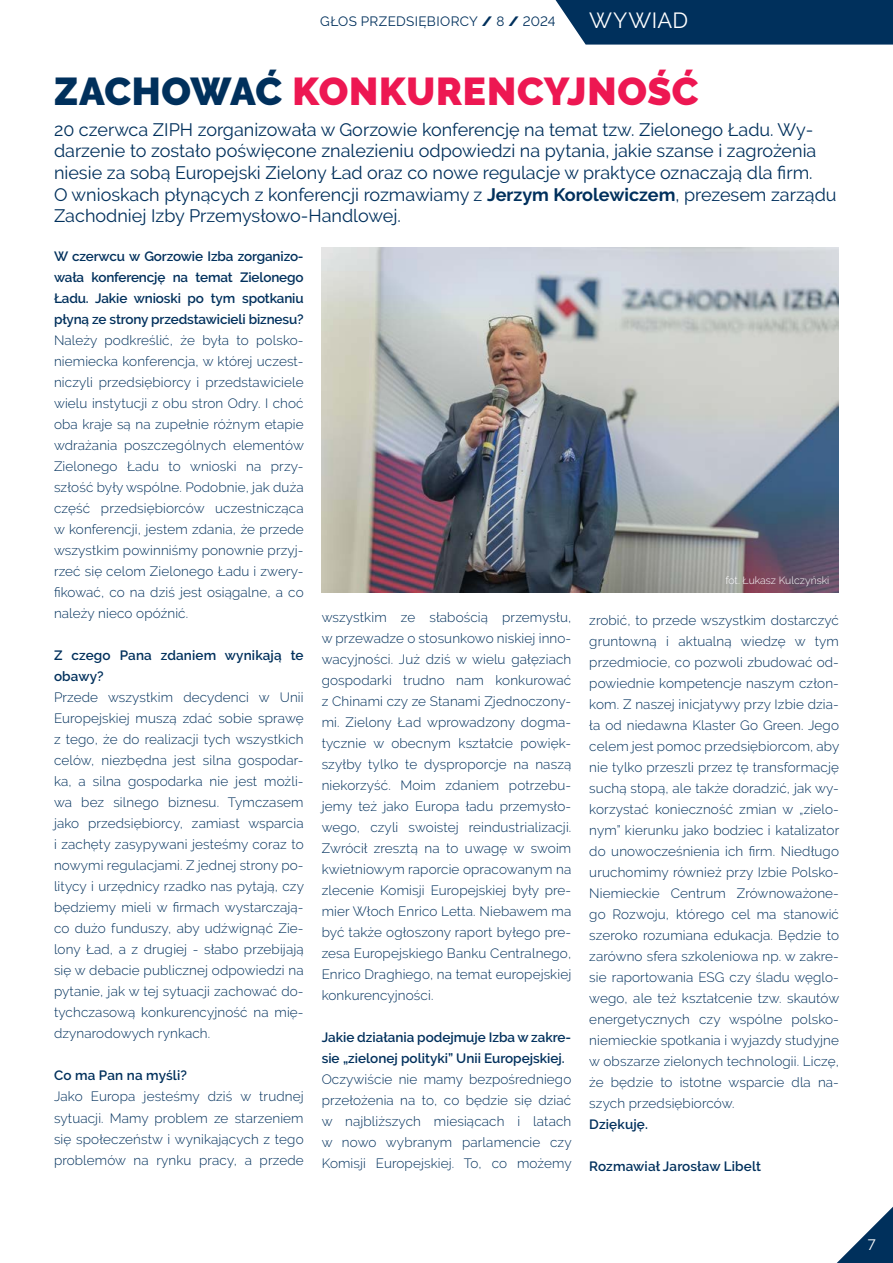
<style>
.page{position:relative;width:893px;height:1263px;background:#fff}
.page>*{position:absolute;margin:0;border:0;box-sizing:border-box;transform-origin:0 0}
.t1{font:900 38.7px "Raleway";letter-spacing:.02em;color:#ed1752}
.t2{font:21.9px "Raleway";letter-spacing:.03em;color:#fff}
.t3{font:18px/21.6px "Raleway";color:#00305c}
.t4{font:15px "Raleway";color:#fff}
.t5{font:300 13.5px/21px "Raleway";letter-spacing:.01em;color:#00305c;text-align:justify}
.t6{font:600 13.5px/21px "Raleway";color:#00305c}
.t7{font:13.5px "Raleway";letter-spacing:.025em;color:#00305c}
.t8{font:300 10.5px "Raleway";color:#fff}
.s1{font-weight:900}
.s2{color:#00305c}
.s3{font-weight:700}
</style>
<div class="page">
<svg style="left:837px;top:1207px;width:56px;height:56px"></svg>
<div style="left:556px;top:0;width:337px;height:45px;background:#00305c"></div>
<img style="left:322px;top:248px;width:517px;height:344px">
<p class="t7" style="left:320px;top:13px;width:237px">GŁOS PRZEDSIĘBIORCY <span class="s1">/</span> 8 <span class="s1">/</span> 2024</p>
<h2 class="t2" style="left:589px;top:8px;width:84px">WYWIAD</h2>
<h1 class="t1" style="left:54px;top:69px;width:646px"><span class="s2">ZACHOWAĆ</span> KONKURENCYJ NOŚĆ</h1>
<p class="t3" style="left:54px;top:119px;width:784px">20 czerwca ZIPH zorganizowała w Gorzowie konferencję na temat tzw. Zielonego Ładu. Wy&shy;darzenie to zostało poświęcone znalezieniu odpowiedzi na pytania, jakie szanse i zagrożenia niesie za sobą Europejski Zielony Ład oraz co nowe regulacje w praktyce oznaczają dla firm.<br>O wnioskach płynących z konferencji rozmawiamy z <span class="s3">Jerzym Korolewiczem</span>, prezesem zarządu Zachodniej Izby Przemysłowo-Handlowej.</p>
<p class="t6" style="left:54px;top:246px;width:251px;text-align:justify">W czerwcu w Gorzowie Izba zorganizo&shy;wała konferencję na temat Zielonego Ładu. Jakie wnioski po tym spotkaniu płyną ze strony przedstawicieli biznesu?</p>
<p class="t5" style="left:54px;top:330px;width:252px">Należy podkreślić, że była to polsko&shy;niemiecka konferencja, w której uczest&shy;niczyli przedsiębiorcy i przedstawiciele wielu instytucji z obu stron Odry. I choć oba kraje są na zupełnie różnym etapie wdrażania poszczególnych elementów Zielonego Ładu to wnioski na przy&shy;szłość były wspólne. Podobnie, jak duża część przedsiębiorców uczestnicząca w konferencji, jestem zdania, że przede wszystkim powinniśmy ponownie przyj&shy;rzeć się celom Zielonego Ładu i zwery&shy;fikować, co na dziś jest osiągalne, a co należy nieco opóźnić.</p>
<p class="t6" style="left:54px;top:645px;width:251px">Z czego Pana zdaniem wynikają te obawy?</p>
<p class="t5" style="left:54px;top:687px;width:252px">Przede wszystkim decydenci w Unii Europejskiej muszą zdać sobie sprawę z tego, że do realizacji tych wszystkich celów, niezbędna jest silna gospodar&shy;ka, a silna gospodarka nie jest możli&shy;wa bez silnego biznesu. Tymczasem jako przedsiębiorcy, zamiast wsparcia i zachęty zasypywani jesteśmy coraz to nowymi regulacjami. Z jednej strony po&shy;litycy i urzędnicy rzadko nas pytają, czy będziemy mieli w firmach wystarczają&shy;co dużo funduszy, aby udźwignąć Zie&shy;lony Ład, a z drugiej - słabo przebijają się w debacie publicznej odpowiedzi na pytanie, jak w tej sytuacji zachować do&shy;tychczasową konkurencyjność na mię&shy;dzynarodowych rynkach.</p>
<p class="t6" style="left:54px;top:1065px;width:135px">Co ma Pan na myśli?</p>
<p class="t5" style="left:54px;top:1086px;width:251px">Jako Europa jesteśmy dziś w trudnej sytuacji. Mamy problem ze starzeniem się społeczeństw i wynikających z tego problemów na rynku pracy, a przede</p>
<p class="t5" style="left:322px;top:606px;width:251px">wszystkim ze słabością przemysłu, w przewadze o stosunkowo niskiej inno&shy;wacyjności. Już dziś w wielu gałęziach gospodarki trudno nam konkurować z Chinami czy ze Stanami Zjednoczony&shy;mi. Zielony Ład wprowadzony dogma&shy;tycznie w obecnym kształcie powięk&shy;szyłby tylko te dysproporcje na naszą niekorzyść. Moim zdaniem potrzebu&shy;jemy też jako Europa ładu przemysło&shy;wego, czyli swoistej reindustrializacji.<br>Zwrócił zresztą na to uwagę w swoim kwietniowym raporcie opracowanym na zlecenie Komisji Europejskiej były pre&shy;mier Włoch Enrico Letta. Niebawem ma być także ogłoszony raport byłego pre&shy;zesa Europejskiego Banku Centralnego, Enrico Draghiego, na temat europejskiej konkurencyjności.</p>
<p class="t6" style="left:322px;top:1027px;width:251px">Jakie działania podejmuje Izba w zakre&shy;sie „zielonej polityki” Unii Europejskiej.</p>
<p class="t5" style="left:322px;top:1069px;width:252px">Oczywiście nie mamy bezpośredniego przełożenia na to, co będzie się dziać w najbliższych miesiącach i latach w nowo wybranym parlamencie czy Komisji Europejskiej. To, co możemy</p>
<p class="t8" style="left:725px;top:574px;width:106px">fot. Łukasz Kulczyński</p>
<p class="t5" style="left:589px;top:610px;width:252px">zrobić, to przede wszystkim dostarczyć gruntowną i aktualną wiedzę w tym przedmiocie, co pozwoli zbudować od&shy;powiednie kompetencje naszym człon&shy;kom. Z naszej inicjatywy przy Izbie dzia&shy;ła od niedawna Klaster Go Green. Jego celem jest pomoc przedsiębiorcom, aby nie tylko przeszli przez tę transformację suchą stopą, ale także doradzić, jak wy&shy;korzystać konieczność zmian w „zielo&shy;nym” kierunku jako bodziec i katalizator do unowocześnienia ich firm. Niedługo uruchomimy również przy Izbie Polsko-Niemieckie Centrum Zrównoważone&shy;go Rozwoju, którego cel ma stanowić szeroko rozumiana edukacja. Będzie to zarówno sfera szkoleniowa np. w zakre&shy;sie raportowania ESG czy śladu węglo&shy;wego, ale też kształcenie tzw. skautów energetycznych czy wspólne polsko&shy;niemieckie spotkania i wyjazdy studyjne w obszarze zielonych technologii. Liczę, że będzie to istotne wsparcie dla na&shy;szych przedsiębiorców.</p>
<p class="t6" style="left:589px;top:1114px;width:60px">Dziękuję.</p>
<p class="t6" style="left:589px;top:1156px;width:173px">Rozmawiał Jarosław Libelt</p>
<p class="t4" style="left:868px;top:1236px;width:9px">7</p>
</div>
